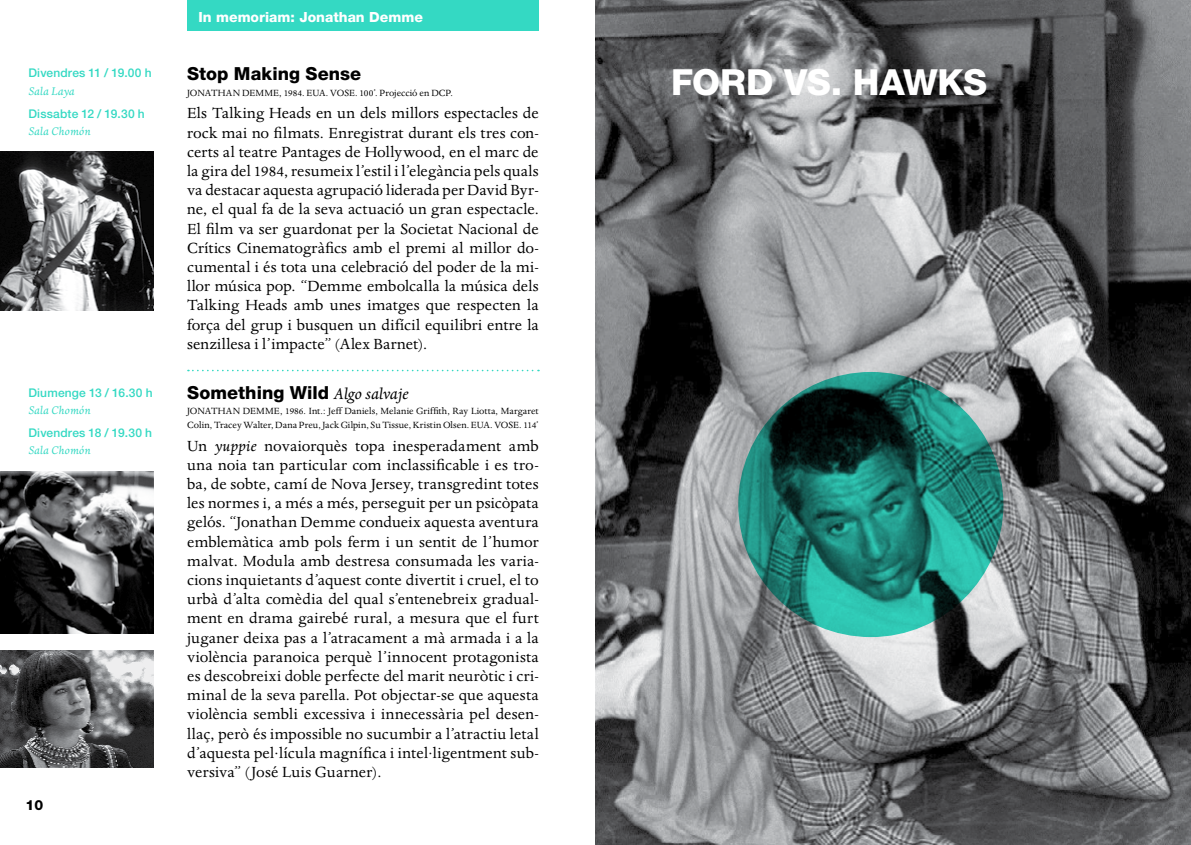
<style>
.page{position:relative;width:1191px;height:845px;background:#fff}
.page>*{position:absolute;margin:0;border:0;box-sizing:border-box;transform-origin:0 0}
.t1{font:800 36px "Helvetica Neue LT";letter-spacing:-.01em;color:#fff}
.t2{font:800 18px "Helvetica Neue LT";letter-spacing:.005em;color:#000}
.t3{font:17px/19.2px "Dante";letter-spacing:.01em;color:#000;text-align:justify}
.t4{font:800 14px "Helvetica Neue LT";color:#fff}
.t5{font:800 14px "Helvetica Neue LT";color:#000}
.t6{font:italic 12.8px "Dante";letter-spacing:.015em;color:#34d9c3}
.t7{font:500 12px "Helvetica Neue LT";letter-spacing:.015em;color:#34d9c3}
.t8{font:10.4px/13.6px "Dante";letter-spacing:.005em;color:#000}
.s1{font-family:"Dante";font-weight:400;font-style:italic}
.s2{font-style:italic}
</style>
<div class="page">
<svg style="left:188px;top:370px;width:351px;height:1px"></svg>
<img style="left:0;top:152px;width:153px;height:158px">
<img style="left:0;top:471px;width:153px;height:162px">
<img style="left:0;top:650px;width:153px;height:117px">
<img style="left:595px;top:0;width:596px;height:845px">
<svg style="left:738px;top:372px;width:265px;height:265px;background:#1b756b"></svg>
<div style="left:187px;top:0;width:352px;height:30px;background:#34d9c3"></div>
<p class="t7" style="left:28px;top:66px;width:125px">Divendres 11 / 19.00 h</p>
<p class="t6" style="left:28px;top:84px;width:48px">Sala Laya</p>
<p class="t7" style="left:28px;top:106px;width:118px">Dissabte 12 / 19.30 h</p>
<p class="t6" style="left:28px;top:124px;width:64px">Sala Chomón</p>
<p class="t7" style="left:28px;top:385px;width:126px">Diumenge 13 / 16.30 h</p>
<p class="t6" style="left:28px;top:403px;width:64px">Sala Chomón</p>
<p class="t7" style="left:28px;top:425px;width:125px">Divendres 18 / 19.30 h</p>
<p class="t6" style="left:28px;top:443px;width:64px">Sala Chomón</p>
<p class="t5" style="left:26px;top:796px;width:19px">10</p>
<p class="t4" style="left:198px;top:9px;width:226px">In memoriam: Jonathan Demme</p>
<p class="t2" style="left:187px;top:63px;width:176px">Stop Making Sense</p>
<p class="t8" style="left:187px;top:86px;width:267px">JONATHAN DEMME, 1984. EUA. VOSE. 100’. Projecció en DCP.</p>
<p class="t3" style="left:187px;top:104px;width:353px">Els Talking Heads en un dels millors espectacles de rock mai no filmats. Enregistrat durant els tres con&shy;certs al teatre Pantages de Hollywood, en el marc de la gira del 1984, resumeix l’estil i l’elegància pels quals va destacar aquesta agrupació liderada per David Byr&shy;ne, el qual fa de la seva actuació un gran espectacle.<br>El film va ser guardonat per la Societat Nacional de Crítics Cinematogràfics amb el premi al millor do&shy;cumental i és tota una celebració del poder de la mi&shy;llor música pop. “Demme embolcalla la música dels Talking Heads amb unes imatges que respecten la força del grup i busquen un difícil equilibri entre la senzillesa i l’impacte” (Alex Barnet).</p>
<p class="t2" style="left:187px;top:381px;width:223px">Something Wild <span class="s1">Algo salvaje</span></p>
<p class="t8" style="left:187px;top:405px;width:353px">JONATHAN DEMME, 1986. Int.: Jeff Daniels, Melanie Griffith, Ray Liotta, Margaret<br>Colin, Tracey Walter, Dana Preu, Jack Gilpin, Su Tissue, Kristin Olsen. EUA. VOSE. 114’</p>
<p class="t3" style="left:187px;top:436px;width:353px">Un <span class="s2">yuppie</span> novaiorquès topa inesperadament amb una noia tan particular com inclassificable i es tro&shy;ba, de sobte, camí de Nova Jersey, transgredint totes les normes i, a més a més, perseguit per un psicòpata gelós. “Jonathan Demme condueix aquesta aventura emblemàtica amb pols ferm i un sentit de l’humor malvat. Modula amb destresa consumada les varia&shy;cions inquietants d’aquest conte divertit i cruel, el to urbà d’alta comèdia del qual s’entenebreix gradual&shy;ment en drama gairebé rural, a mesura que el furt juganer deixa pas a l’atracament a mà armada i a la violència paranoica perquè l’innocent protagonista es descobreixi doble perfecte del marit neuròtic i cri&shy;minal de la seva parella. Pot objectar-se que aquesta violència sembli excessiva i innecessària pel desen&shy;llaç, però és impossible no sucumbir a l’atractiu letal d’aquesta pel·lícula magnífica i intel·ligentment sub&shy;versiva” (José Luis Guarner).</p>
<h1 class="t1" style="left:671px;top:60px;width:317px">FORD VS. HAWKS</h1>
</div>
